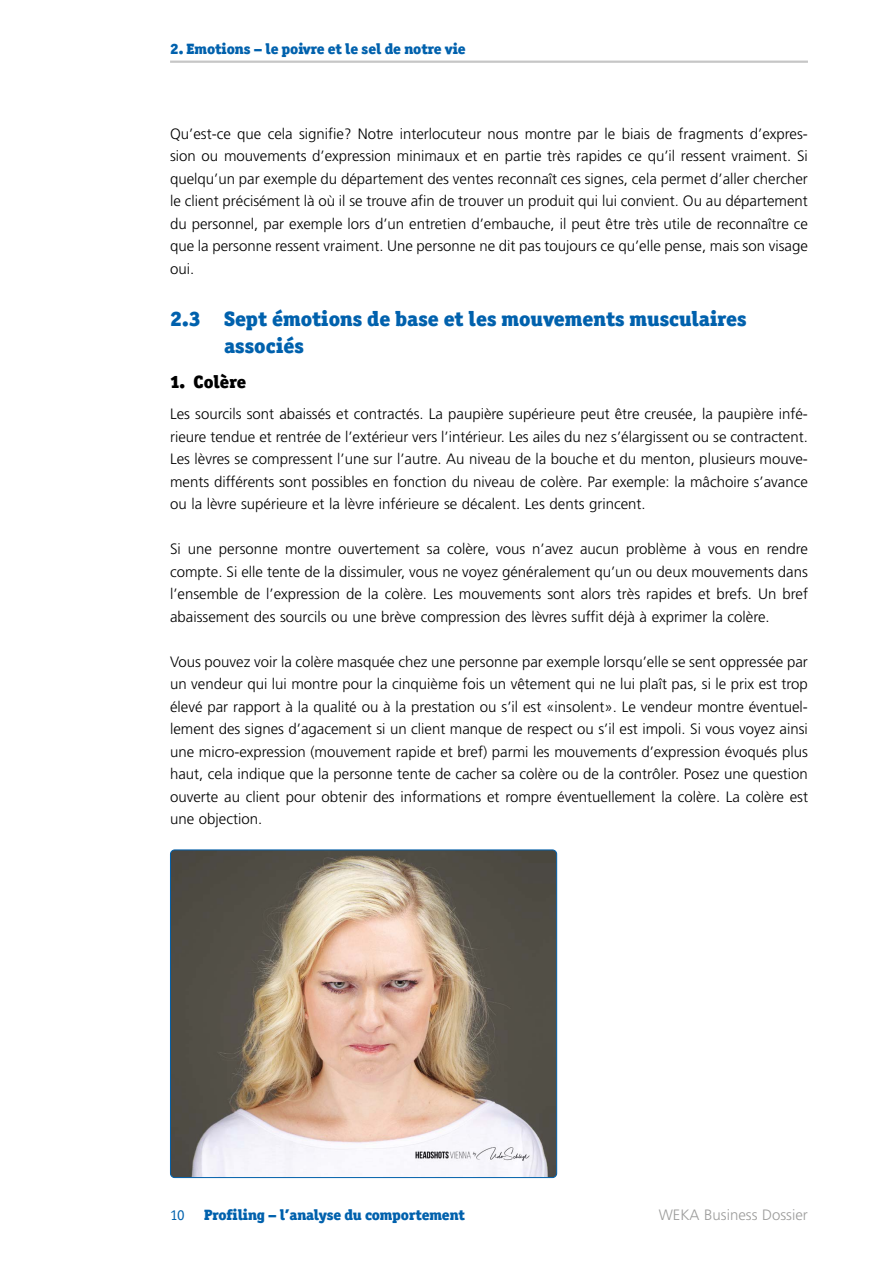
<style>
.page{position:relative;width:893px;height:1263px;background:#fff}
.page>*{position:absolute;margin:0;border:0;box-sizing:border-box;transform-origin:0 0}
.t1{font:900 21px/27px "ITC Officina Serif";color:#0061ad}
.t2{font:900 18px "ITC Officina Serif";color:#000}
.t3{font:300 15px/22.5px "Frutiger LT";color:#000;text-align:justify}
.t4{font:900 15px "ITC Officina Serif";letter-spacing:-.01em;color:#0061ad}
.t5{font:300 15px "Frutiger LT";color:#9d9d9c}
.t6{font:15px "ITC Officina Serif";color:#0061ad}
</style>
<div class="page">
<hr style="left:170px;top:61px;width:638px;height:2px;background:#c6c6c6">
<img style="left:172px;top:851px;width:385px;height:326px">
<div style="left:170px;top:849px;width:387px;height:329px;border:1px solid #005faa;border-radius:4px"></div>
<p class="t4" style="left:170px;top:39px;width:297px">2. Emotions – le poivre et le sel de notre vie</p>
<p class="t3" style="left:170px;top:123px;width:639px">Qu’est-ce que cela signifie? Notre interlocuteur nous montre par le biais de fragments d’expres&shy;sion ou mouvements d’expression minimaux et en partie très rapides ce qu’il ressent vraiment. Si quelqu’un par exemple du département des ventes reconnaît ces signes, cela permet d’aller chercher le client précisément là où il se trouve afin de trouver un produit qui lui convient. Ou au département du personnel, par exemple lors d’un entretien d’embauche, il peut être très utile de reconnaître ce que la personne ressent vraiment. Une personne ne dit pas toujours ce qu’elle pense, mais son visage oui.</p>
<h1 class="t1" style="left:224px;top:305px;width:524px;text-indent:-54px">2.3 Sept émotions de base et les mouvements musculaires associés</h1>
<p class="t2" style="left:170px;top:370px;width:78px">1. Colère</p>
<p class="t3" style="left:170px;top:403px;width:639px">Les sourcils sont abaissés et contractés. La paupière supérieure peut être creusée, la paupière infé&shy;rieure tendue et rentrée de l’extérieur vers l’intérieur. Les ailes du nez s’élargissent ou se contractent.<br>Les lèvres se compressent l’une sur l’autre. Au niveau de la bouche et du menton, plusieurs mouve&shy;ments différents sont possibles en fonction du niveau de colère. Par exemple: la mâchoire s’avance ou la lèvre supérieure et la lèvre inférieure se décalent. Les dents grincent.</p>
<p class="t3" style="left:170px;top:538px;width:639px">Si une personne montre ouvertement sa colère, vous n’avez aucun problème à vous en rendre compte. Si elle tente de la dissimuler, vous ne voyez généralement qu’un ou deux mouvements dans l’ensemble de l’expression de la colère. Les mouvements sont alors très rapides et brefs. Un bref abaissement des sourcils ou une brève compression des lèvres suffit déjà à exprimer la colère.</p>
<p class="t3" style="left:170px;top:650px;width:639px">Vous pouvez voir la colère masquée chez une personne par exemple lorsqu’elle se sent oppressée par un vendeur qui lui montre pour la cinquième fois un vêtement qui ne lui plaît pas, si le prix est trop élevé par rapport à la qualité ou à la prestation ou s’il est «insolent». Le vendeur montre éventuel&shy;lement des signes d’agacement si un client manque de respect ou s’il est impoli. Si vous voyez ainsi une micro-expression (mouvement rapide et bref) parmi les mouvements d’expression évoqués plus haut, cela indique que la personne tente de cacher sa colère ou de la contrôler. Posez une question ouverte au client pour obtenir des informations et rompre éventuellement la colère. La colère est une objection.</p>
<p class="t6" style="left:170px;top:1207px;width:16px">10</p>
<p class="t4" style="left:204px;top:1205px;width:262px">Profiling – l’analyse du comportement</p>
<p class="t5" style="left:659px;top:1207px;width:151px">WEKA Business Dossier</p>
</div>
